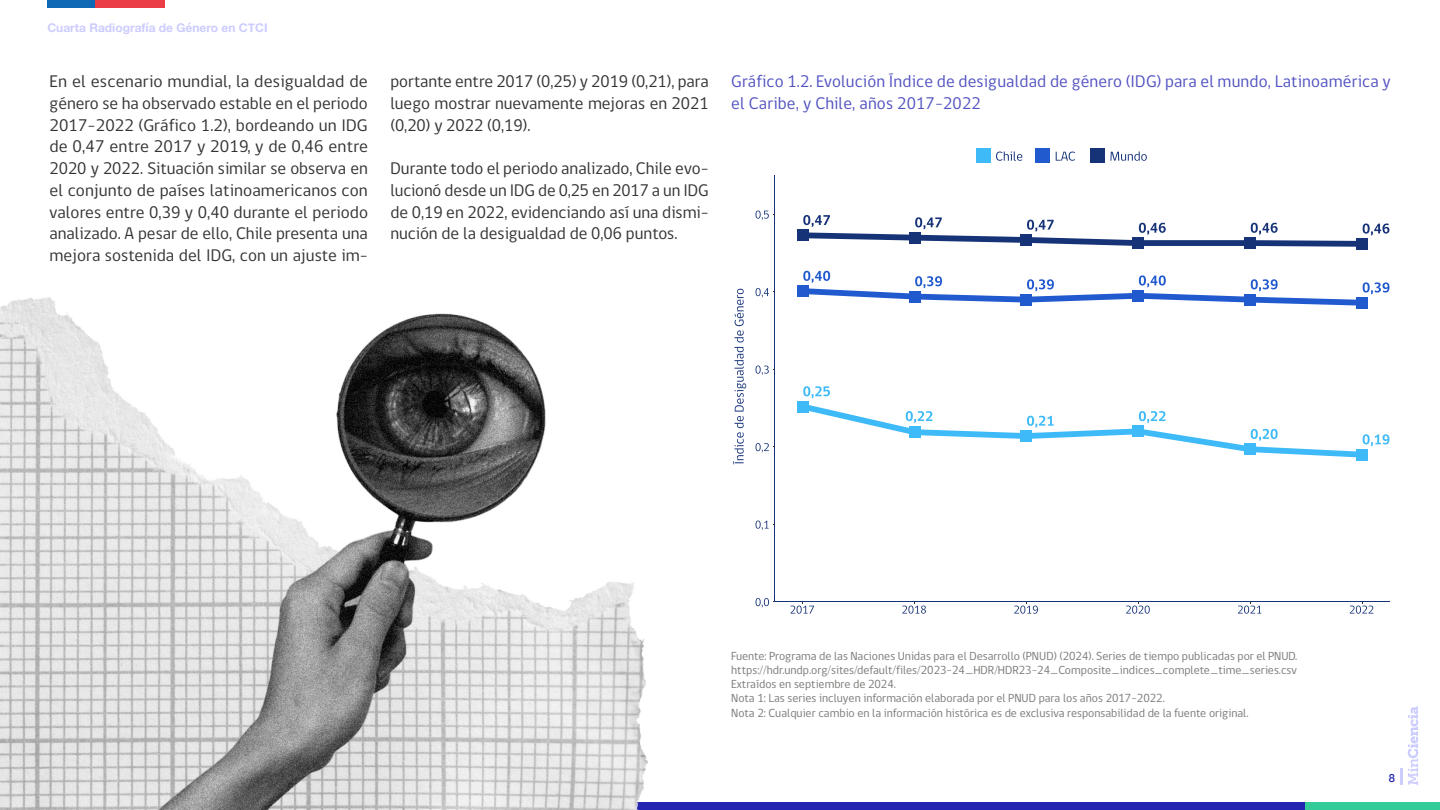
<style>
.page{position:relative;width:1440px;height:810px;background:#fff}
.page>*{position:absolute;margin:0;border:0;box-sizing:border-box;transform-origin:0 0}
.t1{font:17.25px/21.8px "gob CL";color:#333;text-align:justify}
.t2{font:17.25px/21.8px "gob CL";letter-spacing:.01em;color:#5252c2}
.t3{font:12px/14.2px "gob CL";color:#7a7a78}
.t4{font:700 12px "Helvetica Neue";color:#ccf}
.t5{font:500 11.25px "Helvetica Neue";color:#2424b2}
</style>
<div class="page">
<hr style="left:1400px;top:769px;width:3px;height:16px;background:#ccf">
<svg style="left:1408px;top:706px;width:10px;height:79px"></svg>
<div style="left:0;top:802px;width:1305px;height:8px;background:#2424b2"></div>
<div style="left:1305px;top:802px;width:135px;height:8px;background:#3c9"></div>
<div style="left:47px;top:0;width:48px;height:8px;background:#0f69b5"></div>
<div style="left:95px;top:0;width:69px;height:8px;background:#eb3d45"></div>
<div style="left:976px;top:148px;width:15px;height:15px;background:#3dbaf7"></div>
<div style="left:1035px;top:148px;width:15px;height:15px;background:#2159cf"></div>
<div style="left:1090px;top:148px;width:15px;height:15px;background:#173378"></div>
<svg style="left:996px;top:151px;width:26px;height:10px"></svg>
<svg style="left:1056px;top:152px;width:19px;height:9px"></svg>
<svg style="left:1110px;top:151px;width:37px;height:10px"></svg>
<div style="left:797px;top:401px;width:11px;height:11px;background:#3dbaf7"></div>
<div style="left:1356px;top:449px;width:12px;height:11px;background:#3dbaf7"></div>
<div style="left:797px;top:230px;width:11px;height:11px;background:#173378"></div>
<div style="left:1133px;top:237px;width:11px;height:12px;background:#173378"></div>
<div style="left:1244px;top:237px;width:12px;height:12px;background:#173378"></div>
<div style="left:1356px;top:238px;width:12px;height:12px;background:#173378"></div>
<div style="left:797px;top:285px;width:11px;height:12px;background:#2159cf"></div>
<div style="left:1356px;top:297px;width:12px;height:11px;background:#2159cf"></div>
<svg style="left:803px;top:386px;width:27px;height:12px"></svg>
<svg style="left:803px;top:215px;width:586px;height:32px"></svg>
<svg style="left:803px;top:271px;width:586px;height:35px"></svg>
<hr style="left:774px;top:176px;width:1px;height:426px;background:#173378">
<svg style="left:756px;top:598px;width:18px;height:9px"></svg>
<svg style="left:756px;top:521px;width:19px;height:9px"></svg>
<svg style="left:756px;top:443px;width:19px;height:9px"></svg>
<svg style="left:756px;top:366px;width:19px;height:9px"></svg>
<svg style="left:756px;top:288px;width:19px;height:9px"></svg>
<svg style="left:756px;top:211px;width:19px;height:9px"></svg>
<hr style="left:775px;top:602px;width:615px;height:1px;background:#173378">
<svg style="left:790px;top:602px;width:24px;height:12px"></svg>
<svg style="left:902px;top:602px;width:24px;height:12px"></svg>
<svg style="left:1014px;top:602px;width:24px;height:12px"></svg>
<svg style="left:1126px;top:602px;width:24px;height:12px"></svg>
<svg style="left:1238px;top:602px;width:23px;height:12px"></svg>
<svg style="left:1350px;top:602px;width:23px;height:12px"></svg>
<svg style="left:733px;top:289px;width:13px;height:175px"></svg>
<svg style="left:802px;top:404px;width:587px;height:54px"></svg>
<img style="left:0;top:297px;width:648px;height:513px">
<img style="left:122px;top:310px;width:463px;height:500px">
<p class="t4" style="left:47px;top:19px;width:222px">Cuarta Radiografía de Género en CTCI</p>
<p class="t1" style="left:50px;top:71px;width:320px">En el escenario mundial, la desigualdad de género se ha observado estable en el periodo 2017-2022 (Gráfico 1.2), bordeando un IDG de 0,47 entre 2017 y 2019, y de 0,46 entre 2020 y 2022. Situación similar se observa en el conjunto de países latinoamericanos con valores entre 0,39 y 0,40 durante el periodo analizado. A pesar de ello, Chile presenta una mejora sostenida del IDG, con un ajuste im-</p>
<p class="t2" style="left:731px;top:71px;width:661px">Gráfico 1.2. Evolución Índice de desigualdad de género (IDG) para el mundo, Latinoamérica y el Caribe, y Chile, años 2017-2022</p>
<p class="t1" style="left:390px;top:71px;width:320px">portante entre 2017 (0,25) y 2019 (0,21), para luego mostrar nuevamente mejoras en 2021 (0,20) y 2022 (0,19).</p>
<p class="t1" style="left:390px;top:158px;width:320px">Durante todo el periodo analizado, Chile evo&shy;lucionó desde un IDG de 0,25 en 2017 a un IDG de 0,19 en 2022, evidenciando así una dismi&shy;nución de la desigualdad de 0,06 puntos.</p>
<p class="t3" style="left:731px;top:649px;width:568px">Fuente: Programa de las Naciones Unidas para el Desarrollo (PNUD) (2024). Series de tiempo publicadas por el PNUD. https://hdr.undp.org/sites/default/files/2023-24_HDR/HDR23-24_Composite_indices_complete_time_series.csv Extraídos en septiembre de 2024.<br>Nota 1: Las series incluyen información elaborada por el PNUD para los años 2017-2022.<br>Nota 2: Cualquier cambio en la información histórica es de exclusiva responsabilidad de la fuente original.</p>
<p class="t5" style="left:1389px;top:769px;width:8px">8</p>
</div>
